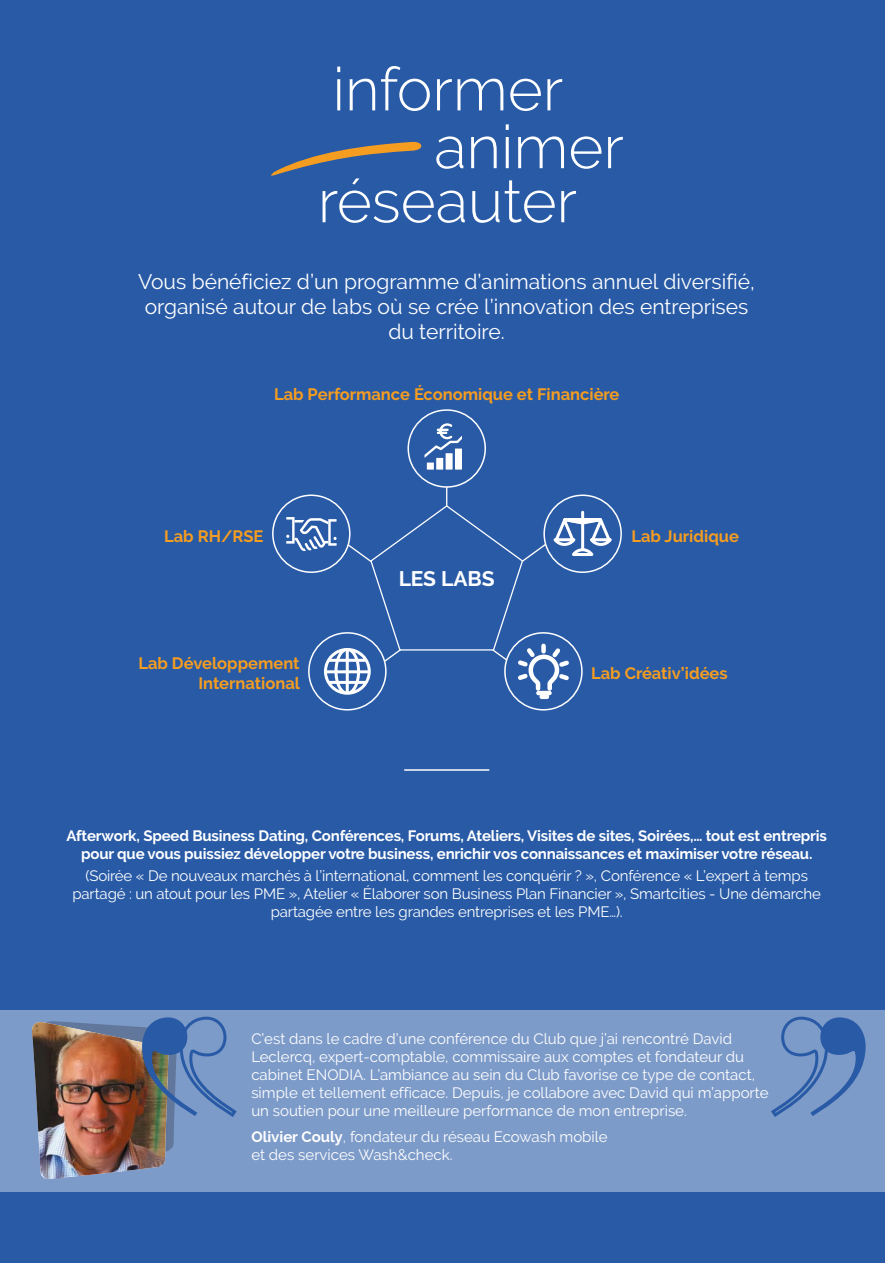
<style>
.page{position:relative;width:885px;height:1263px;background:#fff}
.page>*{position:absolute;margin:0;border:0;box-sizing:border-box;transform-origin:0 0}
.t1{font:300 60px/57.8px "Raleway";color:#fff}
.t2{font:21px/25.2px "Raleway";color:#fff;text-align:center}
.t3{font:700 21px "Raleway";color:#fff}
.t4{font:700 16.5px/19.8px "Raleway";color:#f59d20;text-align:right}
.t5{font:15px/18px "Raleway";letter-spacing:-.005em;color:#fff}
.t6{font:700 15px/18px "Raleway";letter-spacing:-.01em;color:#fff;text-align:center}
.s1{font-weight:700}
</style>
<div class="page">
<div style="left:0;top:0;width:884px;height:1263px;background:#285aa6"></div>
<hr style="left:446px;top:426px;width:1px;height:191px;background:#fff">
<div style="left:0;top:1010px;width:884px;height:182px;background:#7d9bc9"></div>
<hr style="left:404px;top:769px;width:85px;height:2px;background:#fff">
<svg style="left:271px;top:141px;width:151px;height:35px"></svg>
<img style="left:32px;top:1016px;width:205px;height:163px">
<svg style="left:771px;top:1016px;width:94px;height:101px"></svg>
<div style="left:408px;top:410px;width:77px;height:77px;background:#285aa6;border-radius:50%"></div>
<div style="left:407px;top:409px;width:79px;height:79px;border:2px solid #fff;border-radius:50%"></div>
<svg style="left:309px;top:633px;width:77px;height:77px"></svg>
<svg style="left:505px;top:633px;width:77px;height:77px"></svg>
<svg style="left:544px;top:495px;width:77px;height:77px"></svg>
<svg style="left:286px;top:504px;width:336px;height:197px"></svg>
<div style="left:427px;top:463px;width:7px;height:7px;background:#fff"></div>
<div style="left:436px;top:458px;width:7px;height:12px;background:#fff"></div>
<div style="left:445px;top:453px;width:7px;height:17px;background:#fff"></div>
<div style="left:455px;top:448px;width:7px;height:22px;background:#fff"></div>
<svg style="left:424px;top:423px;width:38px;height:35px"></svg>
<h1 class="t1" style="left:434px;top:60px;width:191px;text-indent:-102px">informer animer</h1>
<h1 class="t1" style="left:318px;top:172px;width:261px">réseauter</h1>
<h2 class="t2" style="left:138px;top:269px;width:618px">Vous bénéficiez d’un programme d’animations annuel diversifié, organisé autour de labs où se crée l’innovation des entreprises du territoire.</h2>
<p class="t4" style="left:274px;top:384px;width:347px">Lab Performance Économique et Financière</p>
<p class="t4" style="left:164px;top:526px;width:101px">Lab RH/RSE</p>
<h2 class="t3" style="left:398px;top:566px;width:98px">LES LABS</h2>
<p class="t4" style="left:631px;top:526px;width:109px">Lab Juridique</p>
<p class="t4" style="left:138px;top:653px;width:163px">Lab Développement<br>International</p>
<p class="t4" style="left:591px;top:663px;width:138px">Lab Créativ’idées</p>
<p class="t6" style="left:66px;top:826px;width:762px">Afterwork, Speed Business Dating, Conférences, Forums, Ateliers, Visites de sites, Soirées,… tout est entrepris pour que vous puissiez développer votre business, enrichir vos connaissances et maximiser votre réseau.</p>
<p class="t5" style="left:72px;top:867px;width:750px;text-align:center">(Soirée « De nouveaux marchés à l’international, comment les conquérir ? », Conférence « L’expert à temps partagé : un atout pour les PME », Atelier « Élaborer son Business Plan Financier », Smartcities - Une démarche partagée entre les grandes entreprises et les PME…).</p>
<p class="t5" style="left:251px;top:1029px;width:518px">C’est dans le cadre d’une conférence du Club que j’ai rencontré David Leclercq, expert-comptable, commissaire aux comptes et fondateur du cabinet ENODIA. L’ambiance au sein du Club favorise ce type de contact, simple et tellement efficace. Depuis, je collabore avec David qui m’apporte un soutien pour une meilleure performance de mon entreprise.</p>
<p class="t5" style="left:251px;top:1128px;width:358px"><span class="s1">Olivier Couly</span>, fondateur du réseau Ecowash mobile et des services Wash&amp;check.</p>
</div>
